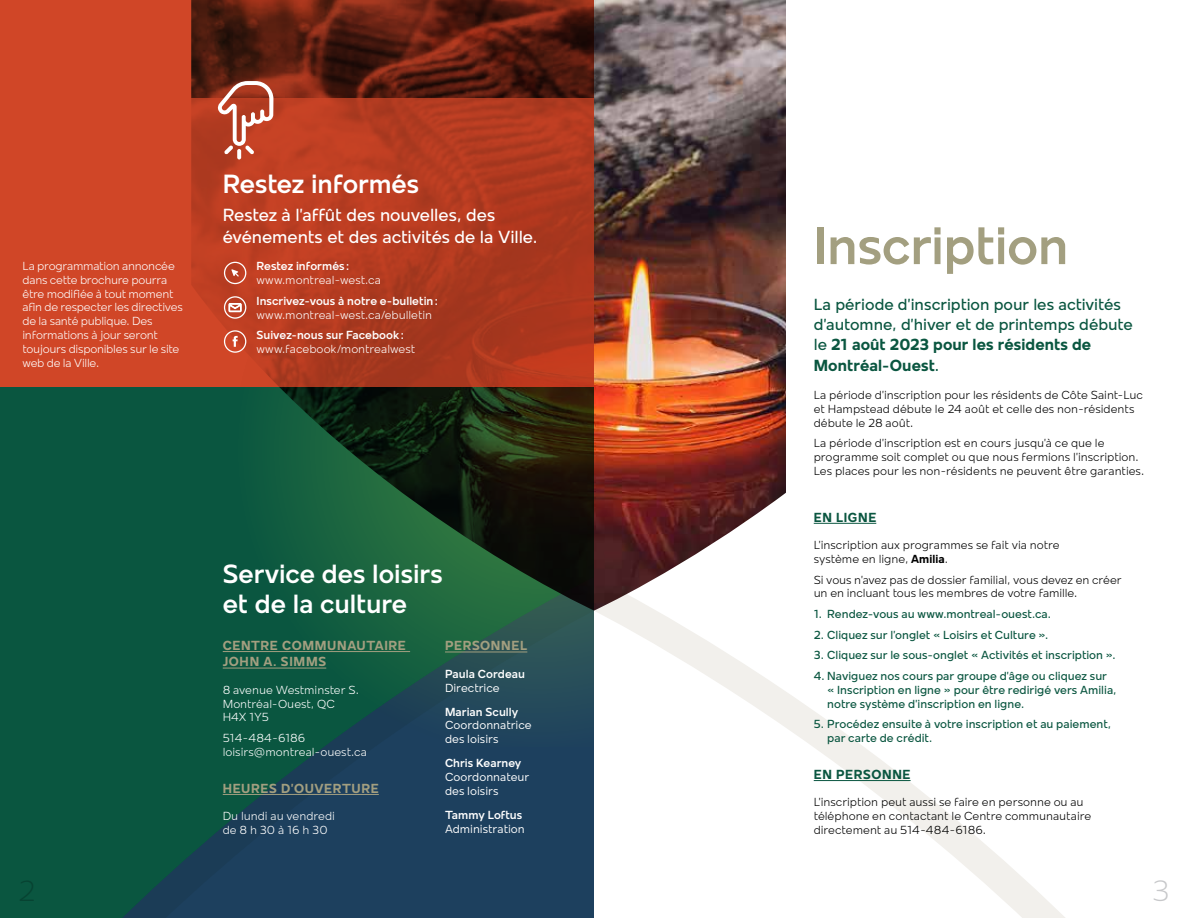
<style>
.page{position:relative;width:1188px;height:918px;background:#fff}
.page>*{position:absolute;margin:0;border:0;box-sizing:border-box;transform-origin:0 0}
.t1{font:600 54px "Mollen";letter-spacing:-.01em;color:#a39f80}
.t2{font:300 30px "Mollen";color:#c7c8ca}
.t3{font:600 27px/30px "Mollen";letter-spacing:-.005em;color:#fff}
.t4{font:500 18px/21.6px "Mollen";letter-spacing:-.005em;color:#fff}
.t5{font:500 16.5px/19.8px "Mollen";letter-spacing:-.005em;color:#0a5640}
.t6{font:700 16.5px "Mollen";letter-spacing:.005em;color:#0a5640}
.t7{font:700 13.5px/16.5px "Mollen";letter-spacing:.05em;color:#a39f80}
.t8{font:700 13.5px "Mollen";letter-spacing:.05em;color:#0a5640}
.t9{font:300 12px/13.8px "Mollen";letter-spacing:-.005em;color:#000}
.t10{font:300 12px/13.8px "Mollen";letter-spacing:-.02em;color:#fff}
.t11{font:500 12px/13.8px "Mollen";color:#0a5640}
.t12{font:600 12px "Mollen";letter-spacing:.005em;color:#fff}
.t13{font:12px/13.8px "Mollen";color:#fff}
.t14{font:300 12px "Mollen";color:#fff}
.s1{font-weight:700}
.s2{font-weight:500}
</style>
<div class="page">
<div style="left:0;top:387px;width:594px;height:531px;background:#0a5640"></div>
<svg style="left:123px;top:611px;width:942px;height:307px"></svg>
<hr style="left:814px;top:523px;width:62px;height:1px;background:#0a5640">
<hr style="left:814px;top:780px;width:97px;height:1px;background:#0a5640">
<svg style="left:194px;top:611px;width:400px;height:136px"></svg>
<img style="left:279px;top:0;width:507px;height:611px">
<svg style="left:0;top:0;width:594px;height:387px;background:#ae391f"></svg>
<svg style="left:237px;top:149px;width:4px;height:10px"></svg>
<svg style="left:218px;top:81px;width:55px;height:73px"></svg>
<svg style="left:229px;top:303px;width:13px;height:9px"></svg>
<div style="left:224px;top:296px;width:22px;height:23px;border:1px solid #fff;border-radius:50%"></div>
<div style="left:224px;top:262px;width:22px;height:22px;border:1px solid #fff;border-radius:50%"></div>
<svg style="left:231px;top:269px;width:8px;height:8px"></svg>
<div style="left:224px;top:330px;width:22px;height:23px;border:1px solid #fff;border-radius:50%"></div>
<svg style="left:233px;top:336px;width:5px;height:11px"></svg>
<hr style="left:223px;top:651px;width:187px;height:1px;background:#a39f80">
<hr style="left:223px;top:668px;width:103px;height:1px;background:#a39f80">
<hr style="left:223px;top:794px;width:156px;height:1px;background:#a39f80">
<hr style="left:445px;top:652px;width:82px;height:1px;background:#a39f80">
<p class="t10" style="left:22px;top:259px;width:162px">La programmation annoncée dans cette brochure pourra être modifiée à tout moment afin de respecter les directives de la santé publique. Des informations à jour seront toujours disponibles sur le site web de la Ville.</p>
<h3 class="t3" style="left:223px;top:168px;width:198px">Restez informés</h3>
<h3 class="t4" style="left:223px;top:204px;width:316px">Restez à l’affût des nouvelles, des événements et des activités de la Ville.</h3>
<p class="t12" style="left:256px;top:259px;width:94px">Restez informés:</p>
<p class="t14" style="left:257px;top:273px;width:126px">www.montreal-west.ca</p>
<p class="t12" style="left:257px;top:294px;width:183px">Inscrivez-vous à notre e-bulletin:</p>
<p class="t10" style="left:257px;top:307px;width:177px">www.montreal-west.ca/ebulletin</p>
<p class="t12" style="left:257px;top:328px;width:149px">Suivez-nous sur Facebook:</p>
<p class="t14" style="left:257px;top:342px;width:160px">www.facebook/montrealwest</p>
<h3 class="t3" style="left:223px;top:559px;width:221px">Service des loisirs et de la culture</h3>
<p class="t7" style="left:223px;top:637px;width:185px">CENTRE COMMUNAUTAIRE<br>JOHN A. SIMMS</p>
<p class="t10" style="left:223px;top:683px;width:138px">8 avenue Westminster S.<br>Montréal-Ouest, QC<br>H4X 1Y5</p>
<p class="t10" style="left:223px;top:731px;width:146px">514-484-6186 loisirs@montreal-ouest.ca</p>
<p class="t7" style="left:223px;top:780px;width:158px">HEURES D’OUVERTURE</p>
<p class="t10" style="left:223px;top:809px;width:114px">Du lundi au vendredi de 8 h 30 à 16 h 30</p>
<p class="t7" style="left:445px;top:637px;width:84px">PERSONNEL</p>
<p class="t12" style="left:445px;top:667px;width:82px">Paula Cordeau</p>
<p class="t13" style="left:445px;top:680px;width:56px">Directrice</p>
<p class="t12" style="left:445px;top:705px;width:75px">Marian Scully</p>
<p class="t13" style="left:445px;top:718px;width:88px">Coordonnatrice des loisirs</p>
<p class="t12" style="left:445px;top:756px;width:78px">Chris Kearney</p>
<p class="t13" style="left:445px;top:770px;width:86px">Coordonnateur des loisirs</p>
<p class="t12" style="left:445px;top:808px;width:79px">Tammy Loftus</p>
<p class="t13" style="left:445px;top:822px;width:81px">Administration</p>
<h1 class="t1" style="left:813px;top:215px;width:257px">Inscription</h1>
<h3 class="t5" style="left:814px;top:294px;width:321px">La période d’inscription pour les activités d’automne, d’hiver et de printemps débute le <span class="s1">21 août 2023 pour les résidents de</span></h3>
<h3 class="t6" style="left:814px;top:356px;width:127px">Montréal-Ouest<span class="s2">.</span></h3>
<p class="t9" style="left:814px;top:388px;width:331px">La période d’inscription pour les résidents de Côte Saint-Luc et Hampstead débute le 24 août et celle des non-résidents débute le 28 août.</p>
<p class="t9" style="left:814px;top:436px;width:332px">La période d’inscription est en cours jusqu’à ce que le programme soit complet ou que nous fermions l’inscription.<br>Les places pour les non-résidents ne peuvent être garanties.</p>
<p class="t8" style="left:814px;top:509px;width:64px">EN LIGNE</p>
<p class="t9" style="left:814px;top:538px;width:248px">L’inscription aux programmes se fait via notre système en ligne, <span class="s1">Amilia</span>.</p>
<p class="t9" style="left:814px;top:572px;width:310px">Si vous n’avez pas de dossier familial, vous devez en créer un en incluant tous les membres de votre famille.</p>
<p class="t11" style="left:814px;top:607px;width:239px">1. Rendez-vous au www.montreal-ouest.ca.</p>
<p class="t11" style="left:814px;top:627px;width:236px">2. Cliquez sur l’onglet « Loisirs et Culture ».</p>
<p class="t11" style="left:814px;top:648px;width:303px">3. Cliquez sur le sous-onglet « Activités et inscription ».</p>
<p class="t11" style="left:827px;top:669px;width:291px;text-indent:-14px">4. Naviguez nos cours par groupe d’âge ou cliquez sur « Inscription en ligne » pour être redirigé vers Amilia, notre système d’inscription en ligne.</p>
<p class="t11" style="left:827px;top:717px;width:286px;text-indent:-14px">5. Procédez ensuite à votre inscription et au paiement, par carte de crédit.</p>
<p class="t8" style="left:814px;top:767px;width:98px">EN PERSONNE</p>
<p class="t9" style="left:814px;top:795px;width:279px">L’inscription peut aussi se faire en personne ou au téléphone en contactant le Centre communautaire directement au 514-484-6186.</p>
<h2 class="t2" style="left:1152px;top:874px;width:20px">3</h2>
</div>
